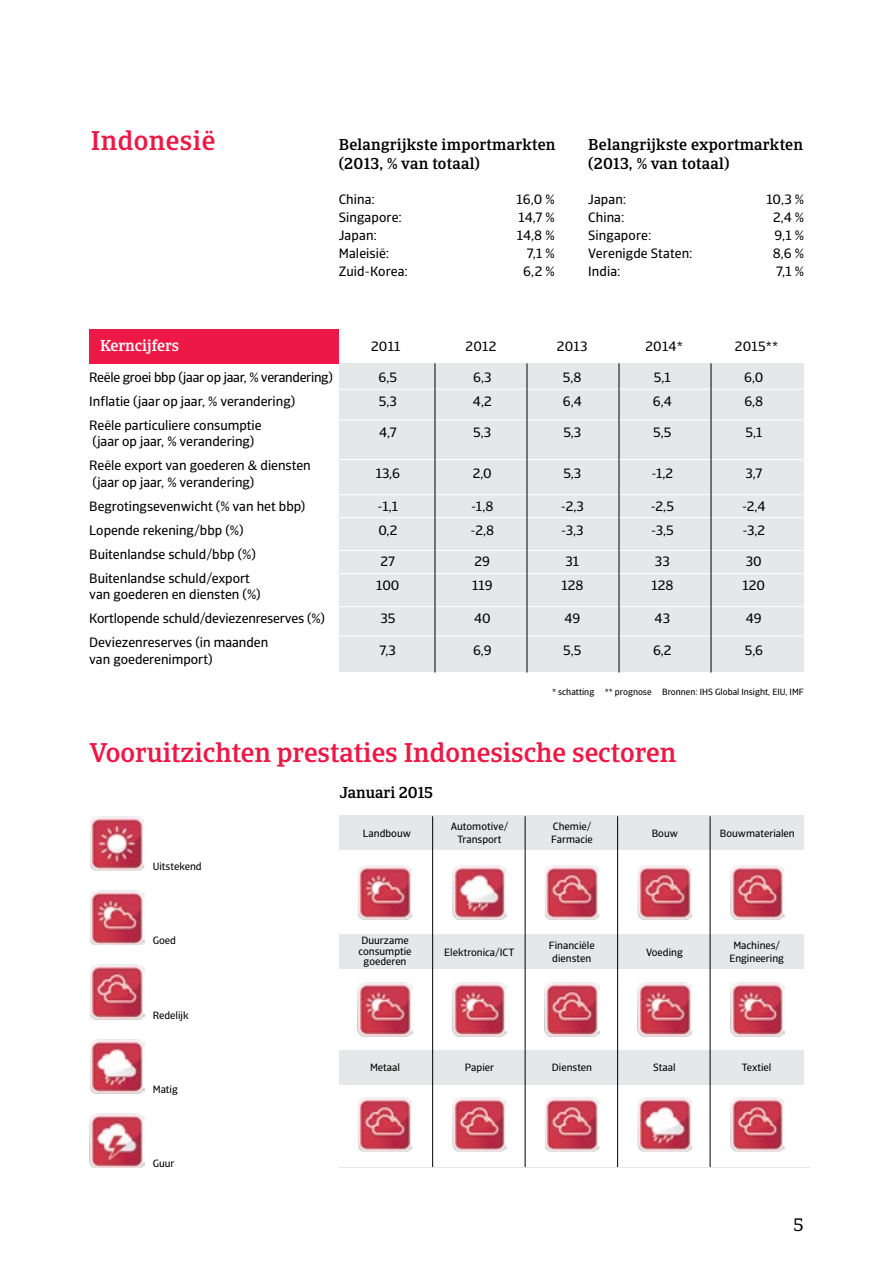
<style>
.page{position:relative;width:893px;height:1263px;background:#fff}
.page>*{position:absolute;margin:0;border:0;box-sizing:border-box;transform-origin:0 0}
.t1{font:500 27px "Catalana";color:#ed1846}
.t2{font:18px "Catalana";color:#000}
.t3{font:500 15.75px/18.9px "Catalana";letter-spacing:.015em;color:#000}
.t4{font:500 15.75px "Catalana";color:#fff}
.t5{font:13.5px/24px "Catalana Sans";color:#000}
.t6{font:13.5px "Catalana Sans";letter-spacing:-.02em;color:#000}
.t7{font:10.5px/12.6px "Catalana Sans";color:#000;text-align:center}
.t8{font:9px "Catalana Sans";color:#000}
</style>
<div class="page">
<div style="left:89px;top:329px;width:250px;height:34px;background:#ed1846"></div>
<div style="left:339px;top:363px;width:465px;height:309px;background:#e6e7e8"></div>
<hr style="left:339px;top:389px;width:465px;height:1px;background:#fff">
<hr style="left:339px;top:420px;width:465px;height:1px;background:#fff">
<hr style="left:339px;top:459px;width:465px;height:1px;background:#fff">
<hr style="left:339px;top:494px;width:465px;height:1px;background:#fff">
<hr style="left:339px;top:517px;width:465px;height:1px;background:#fff">
<hr style="left:339px;top:550px;width:465px;height:1px;background:#fff">
<hr style="left:339px;top:573px;width:465px;height:1px;background:#fff">
<hr style="left:339px;top:606px;width:465px;height:1px;background:#fff">
<hr style="left:339px;top:636px;width:465px;height:1px;background:#fff">
<hr style="left:435px;top:363px;width:1px;height:309px;background:#000">
<hr style="left:527px;top:363px;width:1px;height:309px;background:#000">
<hr style="left:619px;top:363px;width:1px;height:309px;background:#000">
<hr style="left:711px;top:363px;width:1px;height:309px;background:#000">
<img style="left:90px;top:890px;width:54px;height:55px">
<img style="left:90px;top:965px;width:54px;height:54px">
<img style="left:90px;top:1039px;width:54px;height:54px">
<img style="left:90px;top:1113px;width:54px;height:55px">
<img style="left:90px;top:816px;width:54px;height:55px">
<div style="left:339px;top:816px;width:465px;height:34px;background:#e6e7e8"></div>
<div style="left:339px;top:934px;width:465px;height:34px;background:#e6e7e8"></div>
<img style="left:358px;top:982px;width:54px;height:55px">
<div style="left:339px;top:1050px;width:465px;height:34px;background:#e6e7e8"></div>
<hr style="left:339px;top:1167px;width:471px;height:1px;background:#e6e7e8">
<hr style="left:432px;top:816px;width:1px;height:351px;background:#000">
<hr style="left:525px;top:816px;width:1px;height:351px;background:#000">
<hr style="left:617px;top:816px;width:1px;height:351px;background:#000">
<hr style="left:710px;top:816px;width:1px;height:351px;background:#000">
<img style="left:452px;top:865px;width:55px;height:55px">
<img style="left:358px;top:1097px;width:54px;height:54px">
<img style="left:545px;top:1097px;width:54px;height:54px">
<img style="left:545px;top:982px;width:54px;height:55px">
<img style="left:638px;top:1097px;width:54px;height:54px">
<img style="left:545px;top:865px;width:54px;height:55px">
<img style="left:638px;top:865px;width:54px;height:55px">
<img style="left:358px;top:865px;width:54px;height:55px">
<img style="left:730px;top:982px;width:55px;height:55px">
<img style="left:638px;top:982px;width:54px;height:55px">
<img style="left:452px;top:982px;width:55px;height:55px">
<img style="left:452px;top:1097px;width:55px;height:54px">
<img style="left:730px;top:1097px;width:55px;height:54px">
<img style="left:730px;top:865px;width:55px;height:55px">
<h1 class="t1" style="left:91px;top:124px;width:126px">Indonesië</h1>
<p class="t3" style="left:339px;top:135px;width:218px">Belangrijkste importmarkten (2013, % van totaal)</p>
<p class="t3" style="left:588px;top:135px;width:216px">Belangrijkste exportmarkten (2013, % van totaal)</p>
<p class="t5" style="left:339px;top:187px;width:38px">China:</p>
<p class="t5" style="left:517px;top:187px;width:40px">16,0 %</p>
<p class="t5" style="left:339px;top:205px;width:65px">Singapore:</p>
<p class="t5" style="left:519px;top:205px;width:38px">14,7 %</p>
<p class="t5" style="left:339px;top:223px;width:40px">Japan:</p>
<p class="t5" style="left:517px;top:223px;width:39px">14,8 %</p>
<p class="t5" style="left:339px;top:241px;width:52px">Maleisië:</p>
<p class="t5" style="left:527px;top:241px;width:29px">7,1 %</p>
<p class="t5" style="left:339px;top:259px;width:71px">Zuid-Korea:</p>
<p class="t5" style="left:523px;top:259px;width:33px">6,2 %</p>
<p class="t5" style="left:588px;top:187px;width:40px">Japan:</p>
<p class="t5" style="left:766px;top:187px;width:39px">10,3 %</p>
<p class="t5" style="left:588px;top:205px;width:38px">China:</p>
<p class="t5" style="left:773px;top:205px;width:33px">2,4 %</p>
<p class="t5" style="left:588px;top:223px;width:65px">Singapore:</p>
<p class="t5" style="left:775px;top:223px;width:31px">9,1 %</p>
<p class="t5" style="left:588px;top:241px;width:106px">Verenigde Staten:</p>
<p class="t5" style="left:773px;top:241px;width:33px">8,6 %</p>
<p class="t5" style="left:588px;top:259px;width:34px">India:</p>
<p class="t5" style="left:776px;top:259px;width:29px">7,1 %</p>
<p class="t4" style="left:100px;top:336px;width:81px">Kerncijfers</p>
<p class="t5" style="left:371px;top:334px;width:31px">2011</p>
<p class="t5" style="left:466px;top:334px;width:32px">2012</p>
<p class="t5" style="left:557px;top:334px;width:32px">2013</p>
<p class="t5" style="left:645px;top:334px;width:39px">2014*</p>
<p class="t5" style="left:735px;top:334px;width:45px">2015**</p>
<p class="t6" style="left:89px;top:369px;width:245px">Reële groei bbp (jaar op jaar, % verandering)</p>
<p class="t5" style="left:379px;top:365px;width:20px">6,5</p>
<p class="t5" style="left:473px;top:365px;width:20px">6,3</p>
<p class="t5" style="left:563px;top:365px;width:20px">5,8</p>
<p class="t5" style="left:654px;top:365px;width:18px">5,1</p>
<p class="t5" style="left:744px;top:365px;width:21px">6,0</p>
<p class="t5" style="left:89px;top:389px;width:207px">Inflatie (jaar op jaar, % verandering)</p>
<p class="t5" style="left:379px;top:389px;width:20px">5,3</p>
<p class="t5" style="left:473px;top:389px;width:20px">4,2</p>
<p class="t5" style="left:563px;top:389px;width:20px">6,4</p>
<p class="t5" style="left:653px;top:389px;width:20px">6,4</p>
<p class="t5" style="left:744px;top:389px;width:20px">6,8</p>
<p class="t5" style="left:89px;top:413px;width:174px">Reële particuliere consumptie</p>
<p class="t5" style="left:379px;top:421px;width:19px">4,7</p>
<p class="t5" style="left:473px;top:421px;width:20px">5,3</p>
<p class="t5" style="left:563px;top:421px;width:20px">5,3</p>
<p class="t5" style="left:653px;top:421px;width:20px">5,5</p>
<p class="t5" style="left:745px;top:421px;width:18px">5,1</p>
<p class="t5" style="left:89px;top:430px;width:223px">(jaar op jaar, % verandering)<br>Reële export van goederen &amp; diensten</p>
<p class="t5" style="left:376px;top:461px;width:26px">13,6</p>
<p class="t5" style="left:473px;top:461px;width:20px">2,0</p>
<p class="t5" style="left:563px;top:461px;width:20px">5,3</p>
<p class="t5" style="left:651px;top:461px;width:23px">-1,2</p>
<p class="t5" style="left:745px;top:461px;width:18px">3,7</p>
<p class="t5" style="left:89px;top:470px;width:217px">(jaar op jaar, % verandering)<br>Begrotingsevenwicht (% van het bbp)</p>
<p class="t5" style="left:378px;top:494px;width:22px">-1,1</p>
<p class="t5" style="left:471px;top:494px;width:24px">-1,8</p>
<p class="t5" style="left:561px;top:494px;width:24px">-2,3</p>
<p class="t5" style="left:651px;top:494px;width:25px">-2,5</p>
<p class="t5" style="left:742px;top:494px;width:25px">-2,4</p>
<p class="t5" style="left:89px;top:518px;width:156px">Lopende rekening/bbp (%)</p>
<p class="t5" style="left:378px;top:518px;width:20px">0,2</p>
<p class="t5" style="left:470px;top:518px;width:25px">-2,8</p>
<p class="t5" style="left:561px;top:518px;width:24px">-3,3</p>
<p class="t5" style="left:651px;top:518px;width:24px">-3,5</p>
<p class="t5" style="left:742px;top:518px;width:24px">-3,2</p>
<p class="t5" style="left:89px;top:542px;width:168px">Buitenlandse schuld/bbp (%)</p>
<p class="t5" style="left:381px;top:550px;width:16px">27</p>
<p class="t5" style="left:475px;top:550px;width:17px">29</p>
<p class="t5" style="left:565px;top:550px;width:15px">31</p>
<p class="t5" style="left:655px;top:550px;width:16px">33</p>
<p class="t5" style="left:746px;top:550px;width:17px">30</p>
<p class="t5" style="left:89px;top:566px;width:162px">Buitenlandse schuld/export</p>
<p class="t5" style="left:89px;top:583px;width:237px">van goederen en diensten (%)<br>Kortlopende schuld/deviezenreserves (%)</p>
<p class="t5" style="left:89px;top:631px;width:180px">Deviezenreserves (in maanden</p>
<p class="t5" style="left:89px;top:647px;width:125px">van goederenimport)</p>
<p class="t5" style="left:376px;top:574px;width:25px">100</p>
<p class="t5" style="left:472px;top:574px;width:22px">119</p>
<p class="t5" style="left:561px;top:574px;width:24px">128</p>
<p class="t5" style="left:651px;top:574px;width:24px">128</p>
<p class="t5" style="left:743px;top:574px;width:24px">120</p>
<p class="t5" style="left:380px;top:607px;width:17px">35</p>
<p class="t5" style="left:474px;top:607px;width:18px">40</p>
<p class="t5" style="left:564px;top:607px;width:17px">49</p>
<p class="t5" style="left:655px;top:607px;width:17px">43</p>
<p class="t5" style="left:746px;top:607px;width:17px">49</p>
<p class="t5" style="left:380px;top:638px;width:18px">7,3</p>
<p class="t5" style="left:473px;top:638px;width:20px">6,9</p>
<p class="t5" style="left:563px;top:638px;width:20px">5,5</p>
<p class="t5" style="left:653px;top:638px;width:20px">6,2</p>
<p class="t5" style="left:745px;top:638px;width:20px">5,6</p>
<p class="t8" style="left:552px;top:687px;width:253px">* schatting ** prognose Bronnen: IHS Global Insight, EIU, IMF</p>
<h1 class="t1" style="left:90px;top:736px;width:588px">Vooruitzichten prestaties Indonesische sectoren</h1>
<p class="t7" style="left:153px;top:860px;width:50px">Uitstekend</p>
<p class="t7" style="left:153px;top:934px;width:25px">Goed</p>
<p class="t7" style="left:153px;top:1009px;width:37px">Redelijk</p>
<p class="t7" style="left:153px;top:1083px;width:27px">Matig</p>
<p class="t7" style="left:153px;top:1157px;width:23px">Guur</p>
<p class="t3" style="left:340px;top:783px;width:95px">Januari 2015</p>
<p class="t7" style="left:363px;top:827px;width:49px">Landbouw</p>
<p class="t7" style="left:451px;top:820px;width:59px">Automotive/<br>Transport</p>
<p class="t7" style="left:551px;top:820px;width:43px;text-align:left">Chemie/<br>Farmacie</p>
<p class="t7" style="left:359px;top:935px;width:55px;line-height:10.5px">Duurzame consumptie goederen</p>
<p class="t7" style="left:444px;top:946px;width:72px">Elektronica/ICT</p>
<p class="t7" style="left:549px;top:939px;width:47px">Financiële diensten</p>
<p class="t7" style="left:652px;top:827px;width:28px">Bouw</p>
<p class="t7" style="left:720px;top:827px;width:76px">Bouwmaterialen</p>
<p class="t7" style="left:646px;top:946px;width:38px">Voeding</p>
<p class="t7" style="left:729px;top:939px;width:56px">Machines/<br>Engineering</p>
<p class="t7" style="left:370px;top:1061px;width:31px">Metaal</p>
<p class="t7" style="left:465px;top:1061px;width:31px">Papier</p>
<p class="t7" style="left:552px;top:1061px;width:42px">Diensten</p>
<p class="t7" style="left:653px;top:1061px;width:24px">Staal</p>
<p class="t7" style="left:742px;top:1061px;width:31px">Textiel</p>
<h2 class="t2" style="left:794px;top:1214px;width:12px">5</h2>
</div>
